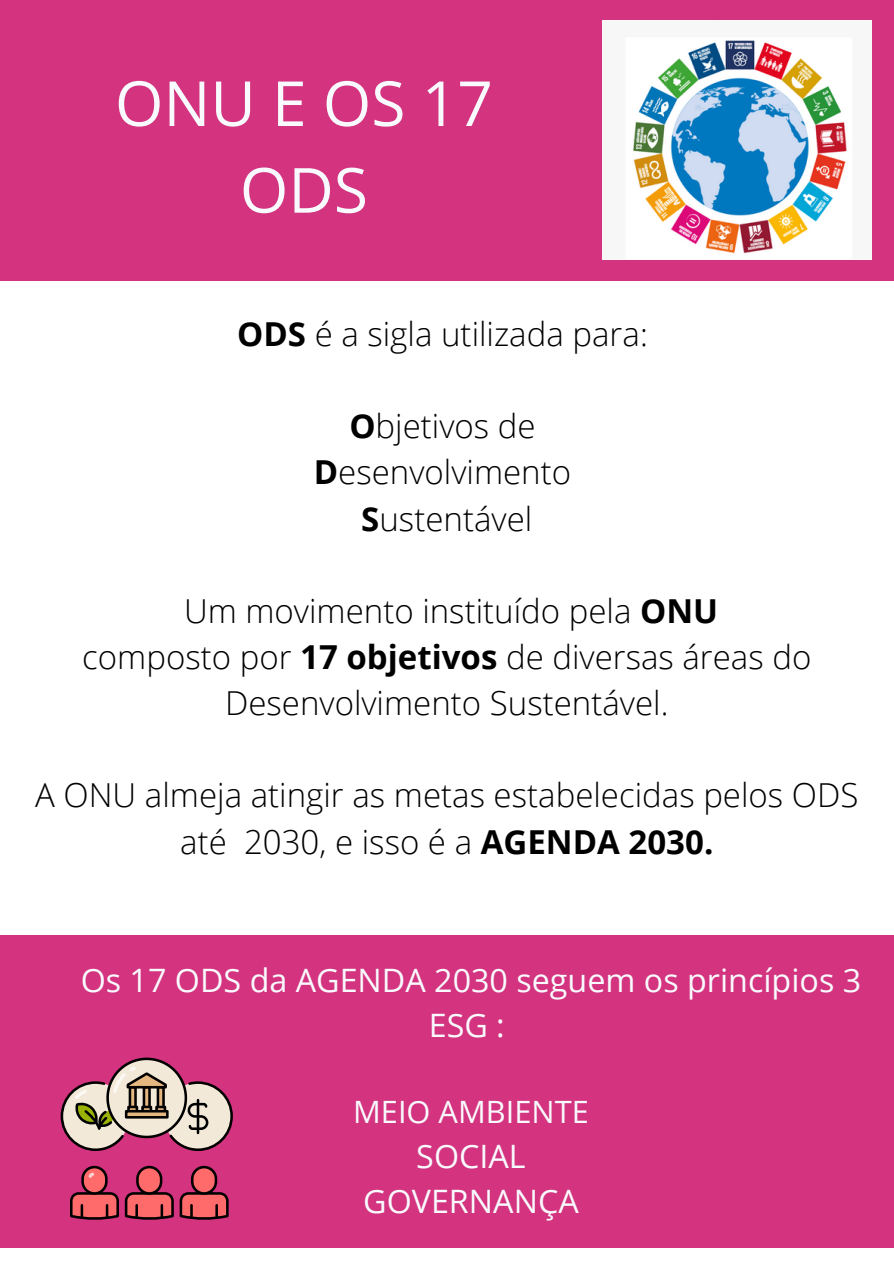
<style>
.page{position:relative;width:894px;height:1264px;background:#fff}
.page>*{position:absolute;margin:0;border:0;box-sizing:border-box;transform-origin:0 0}
.t1{font:62.25px/86.7px "Open Sans";color:#f9fafd;text-align:center}
.t2{font:300 33px/46.2px "Open Sans";color:#000;text-align:center}
.t3{font:32.25px/45px "Open Sans";color:#f9fafd;text-align:center}
.t4{font:30.75px "Open Sans";color:#f9fafd}
.s1{font-weight:700}
</style>
<div class="page">
<div style="left:0;top:0;width:893px;height:280px;background:#d3337f"></div>
<img style="left:602px;top:20px;width:269px;height:240px">
<div style="left:0;top:934px;width:893px;height:313px;background:#d3337f"></div>
<div style="left:83px;top:1167px;width:23px;height:26px;background:#ff6b6b;border-radius:12px"></div>
<div style="left:81px;top:1165px;width:27px;height:29px;border:3px solid #000;border-radius:12px"></div>
<svg style="left:86px;top:1169px;width:8px;height:9px"></svg>
<div style="left:137px;top:1167px;width:24px;height:26px;background:#ff6b6b;border-radius:12px"></div>
<div style="left:136px;top:1165px;width:26px;height:29px;border:3px solid #000;border-radius:12px"></div>
<div style="left:192px;top:1167px;width:24px;height:26px;background:#ff6b6b;border-radius:12px"></div>
<div style="left:191px;top:1165px;width:26px;height:29px;border:3px solid #000;border-radius:12px"></div>
<svg style="left:70px;top:1190px;width:159px;height:29px;background:#b44551"></svg>
<svg style="left:61px;top:1057px;width:172px;height:94px"></svg>
<div style="left:126px;top:1111px;width:41px;height:6px;background:#e5b780"></div>
<div style="left:125px;top:1109px;width:43px;height:9px;border:3px solid #000"></div>
<p class="t1" style="left:115px;top:58px;width:379px">ONU E OS 17<br>ODS</p>
<p class="t2" style="left:237px;top:310px;width:412px"><span class="s1">ODS</span> é a sigla utilizada para:</p>
<p class="t2" style="left:349px;top:402px;width:188px"><span class="s1">O</span>bjetivos de</p>
<p class="t2" style="left:314px;top:448px;width:259px"><span class="s1">D</span>esenvolvimento</p>
<p class="t2" style="left:361px;top:494px;width:172px"><span class="s1">S</span>ustentável</p>
<p class="t2" style="left:184px;top:587px;width:535px">Um movimento instituído pela <span class="s1">ONU</span></p>
<p class="t2" style="left:82px;top:633px;width:730px">composto por <span class="s1">17 objetivos</span> de diversas áreas do<br>Desenvolvimento Sustentável.</p>
<p class="t2" style="left:35px;top:771px;width:824px">A ONU almeja atingir as metas estabelecidas pelos ODS até 2030, e isso é a <span class="s1">AGENDA 2030.</span></p>
<p class="t3" style="left:81px;top:957px;width:781px">Os 17 ODS da AGENDA 2030 seguem os princípios 3<br>ESG :</p>
<h2 class="t4" style="left:353px;top:1089px;width:237px">MEIO AMBIENTE</h2>
<h2 class="t3" style="left:363px;top:1132px;width:217px">SOCIAL<br>GOVERNANÇA</h2>
</div>
